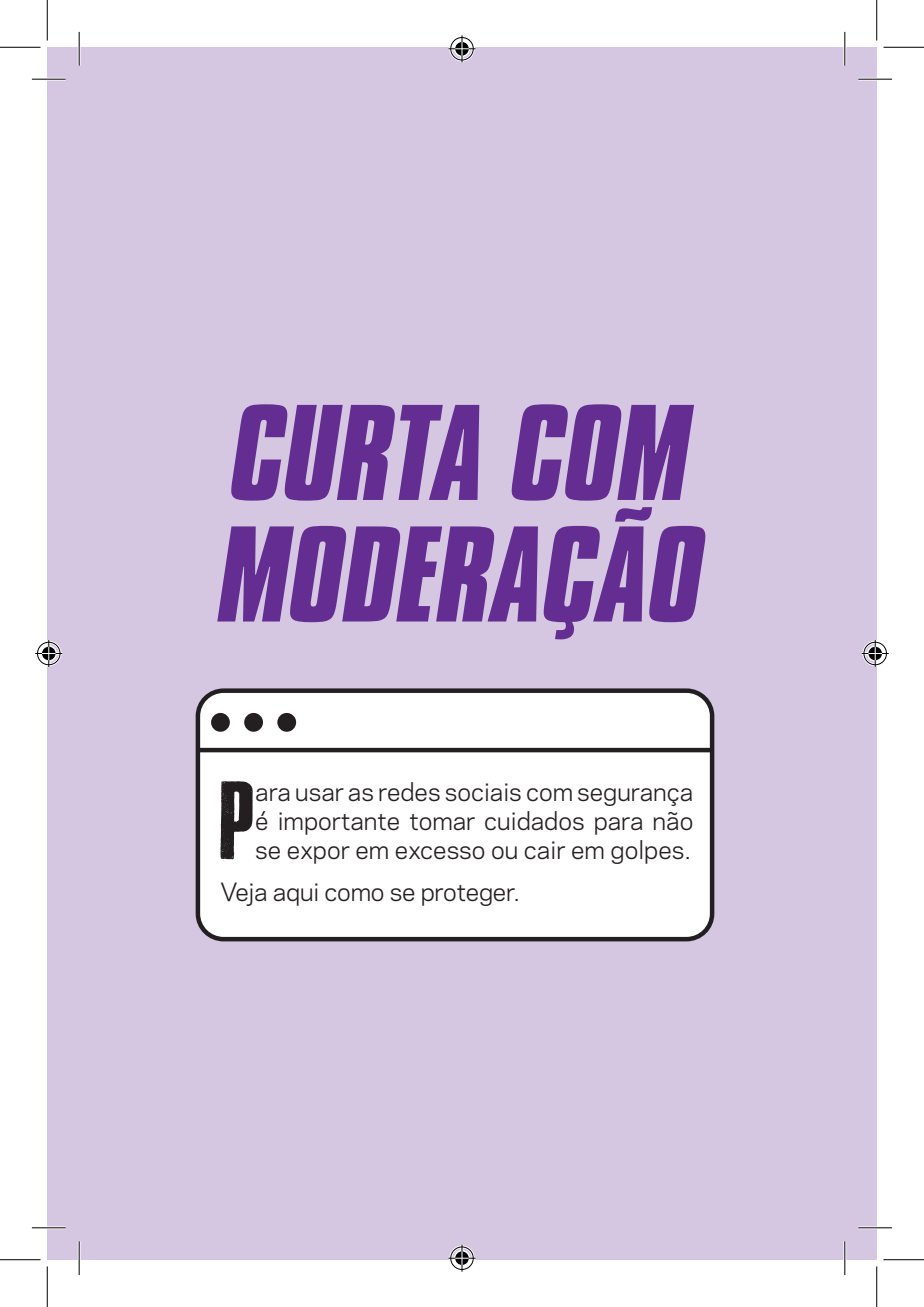
<style>
.page{position:relative;width:924px;height:1307px;background:#fff}
.page>*{position:absolute;margin:0;border:0;box-sizing:border-box;transform-origin:0 0}
.t1{font:italic 700 117px/121.5px "Compacta BT";color:#632d91}
.t2{font:92.92px "Cross Town";color:#231f20}
.t3{font:23.62px/29.2px "Galaxie Polaris";color:#231f20;text-align:justify}
</style>
<div class="page">
<div style="left:47px;top:47px;width:829px;height:1212px;background:#d5c6e1"></div>
<div style="left:198px;top:690px;width:514px;height:249px;background:#fff;border-radius:26px"></div>
<div style="left:196px;top:688px;width:518px;height:253px;border:4px solid #231f20;border-radius:26px"></div>
<div style="left:199px;top:747px;width:512px;height:5px;background:#231f20"></div>
<div style="left:211px;top:713px;width:19px;height:18px;background:#231f20;border-radius:50%"></div>
<div style="left:244px;top:713px;width:19px;height:18px;background:#231f20;border-radius:50%"></div>
<div style="left:277px;top:713px;width:19px;height:18px;background:#231f20;border-radius:50%"></div>
<hr style="left:32px;top:78px;width:34px;height:3px;background:#fff">
<hr style="left:858px;top:78px;width:34px;height:3px;background:#fff">
<hr style="left:32px;top:1226px;width:34px;height:3px;background:#fff">
<hr style="left:858px;top:1226px;width:34px;height:3px;background:#fff">
<hr style="left:78px;top:32px;width:3px;height:34px;background:#fff">
<hr style="left:78px;top:1241px;width:3px;height:33px;background:#fff">
<hr style="left:843px;top:32px;width:3px;height:34px;background:#fff">
<hr style="left:843px;top:1241px;width:3px;height:33px;background:#fff">
<hr style="left:32px;top:79px;width:34px;height:1px;background:#000">
<hr style="left:858px;top:79px;width:34px;height:1px;background:#000">
<hr style="left:32px;top:1227px;width:34px;height:1px;background:#000">
<hr style="left:858px;top:1227px;width:34px;height:1px;background:#000">
<hr style="left:79px;top:32px;width:1px;height:34px;background:#000">
<hr style="left:79px;top:1241px;width:1px;height:33px;background:#000">
<hr style="left:844px;top:32px;width:1px;height:34px;background:#000">
<hr style="left:844px;top:1241px;width:1px;height:33px;background:#000">
<hr style="left:0;top:47px;width:40px;height:1px;background:#000">
<hr style="left:883px;top:47px;width:41px;height:1px;background:#000">
<hr style="left:0;top:1259px;width:40px;height:1px;background:#000">
<hr style="left:883px;top:1259px;width:41px;height:1px;background:#000">
<hr style="left:47px;top:0;width:1px;height:41px;background:#000">
<hr style="left:47px;top:1266px;width:1px;height:40px;background:#000">
<hr style="left:876px;top:0;width:1px;height:41px;background:#000">
<hr style="left:876px;top:1266px;width:1px;height:40px;background:#000">
<svg style="left:448px;top:35px;width:27px;height:27px"></svg>
<svg style="left:448px;top:1244px;width:27px;height:27px"></svg>
<svg style="left:35px;top:640px;width:27px;height:27px"></svg>
<svg style="left:861px;top:640px;width:27px;height:27px"></svg>
<p class="t1" style="left:220px;top:394px;width:485px">CURTA COM<br>MODERAÇÃO</p>
<p class="t2" style="left:221px;top:780px;width:36px">p</p>
<p class="t3" style="left:255px;top:775px;width:439px">ara usar as redes sociais com segurança é importante tomar cuidados para não se expor em excesso ou cair em golpes.</p>
<p class="t3" style="left:220px;top:876px;width:301px">Veja aqui como se proteger.</p>
</div>
